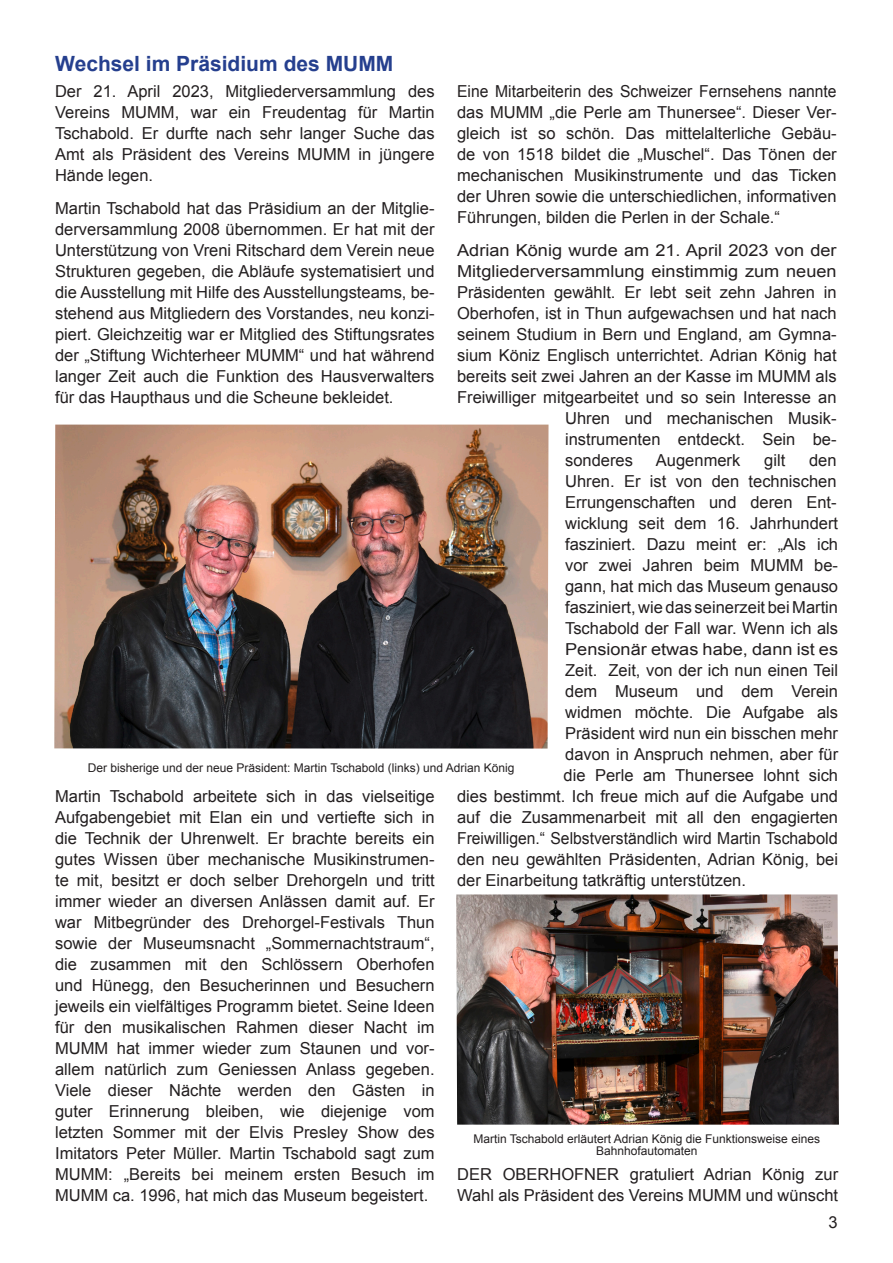
<style>
.page{position:relative;width:893px;height:1263px;background:#fff}
.page>*{position:absolute;margin:0;border:0;box-sizing:border-box;transform-origin:0 0}
.t1{font:700 21px "Arial";color:#253f8e}
.t2{font:16.5px/21px "Arial";color:#231f20;text-align:justify}
.t3{font:16.5px/21px "Arial";color:#231f20;text-align:justify;scale:.95 1}
.t4{font:16.5px "Arial";color:#231f20;scale:1.1 1}
.t5{font:12px/12px "Arial";color:#231f20;text-align:center}
</style>
<div class="page">
<img style="left:456px;top:894px;width:383px;height:231px">
<img style="left:54px;top:425px;width:494px;height:323px">
<p class="t1" style="left:55px;top:49px;width:340px">Wechsel im Präsidium des MUMM</p>
<p class="t2" style="left:55px;top:81px;width:381px">Der 21. April 2023, Mitgliederversammlung des Vereins MUMM, war ein Freudentag für Martin Tschabold. Er durfte nach sehr langer Suche das Amt als Präsident des Vereins MUMM in jüngere Hände legen.</p>
<p class="t2" style="left:55px;top:198px;width:381px">Martin Tschabold hat das Präsidium an der Mitglie&shy;derversammlung 2008 übernommen. Er hat mit der Unterstützung von Vreni Ritschard dem Verein neue Strukturen gegeben, die Abläufe systematisiert und die Ausstellung mit Hilfe des Ausstellungsteams, be&shy;stehend aus Mitgliedern des Vorstandes, neu konzi&shy;piert. Gleichzeitig war er Mitglied des Stiftungsrates der „Stiftung Wichterheer MUMM“ und hat während langer Zeit auch die Funktion des Hausverwalters für das Haupthaus und die Scheune bekleidet.</p>
<p class="t3" style="left:457px;top:81px;width:401px">Eine Mitarbeiterin des Schweizer Fernsehens nannte das MUMM „die Perle am Thunersee“. Dieser Ver&shy;gleich ist so schön. Das mittelalterliche Gebäu&shy;de von 1518 bildet die „Muschel“. Das Tönen der mechanischen Musikinstrumente und das Ticken der Uhren sowie die unterschiedlichen, informativen Führungen, bilden die Perlen in der Schale.“</p>
<p class="t4" style="left:457px;top:239px;width:346px">Adrian König wurde am 21. April 2023 von der</p>
<p class="t4" style="left:457px;top:260px;width:346px">Mitgliederversammlung einstimmig zum neuen</p>
<p class="t2" style="left:457px;top:282px;width:381px">Präsidenten gewählt. Er lebt seit zehn Jahren in</p>
<p class="t2" style="left:457px;top:303px;width:381px">Oberhofen, ist in Thun aufgewachsen und hat nach</p>
<p class="t2" style="left:457px;top:324px;width:381px">seinem Studium in Bern und England, am Gymna-</p>
<p class="t2" style="left:457px;top:345px;width:381px">sium Köniz Englisch unterrichtet. Adrian König hat</p>
<p class="t2" style="left:457px;top:366px;width:381px">bereits seit zwei Jahren an der Kasse im MUMM als</p>
<p class="t2" style="left:457px;top:387px;width:381px">Freiwilliger mitgearbeitet und so sein Interesse an</p>
<p class="t2" style="left:565px;top:408px;width:273px">Uhren und mechanischen Musik-</p>
<p class="t2" style="left:565px;top:429px;width:273px">instrumenten entdeckt. Sein be-</p>
<p class="t2" style="left:565px;top:450px;width:69px">sonderes</p>
<p class="t2" style="left:656px;top:450px;width:86px">Augenmerk</p>
<p class="t2" style="left:764px;top:450px;width:23px">gilt</p>
<p class="t2" style="left:809px;top:450px;width:29px">den</p>
<p class="t2" style="left:565px;top:471px;width:273px">Uhren. Er ist von den technischen</p>
<p class="t2" style="left:565px;top:492px;width:273px">Errungenschaften und deren Ent-</p>
<p class="t2" style="left:565px;top:513px;width:274px">wicklung seit dem 16. Jahrhundert</p>
<p class="t2" style="left:565px;top:534px;width:274px">fasziniert. Dazu meint er: „Als ich</p>
<p class="t2" style="left:565px;top:555px;width:274px">vor zwei Jahren beim MUMM be-</p>
<p class="t2" style="left:565px;top:576px;width:274px">gann, hat mich das Museum genauso</p>
<p class="t2" style="left:565px;top:597px;width:274px">fasziniert, wie das seinerzeit bei Martin</p>
<p class="t2" style="left:565px;top:618px;width:274px">Tschabold der Fall war. Wenn ich als</p>
<p class="t4" style="left:565px;top:638px;width:250px">Pensionär etwas habe, dann ist es</p>
<p class="t2" style="left:565px;top:660px;width:274px">Zeit. Zeit, von der ich nun einen Teil</p>
<p class="t2" style="left:565px;top:681px;width:274px">dem Museum und dem Verein</p>
<p class="t2" style="left:565px;top:702px;width:274px">widmen möchte. Die Aufgabe als</p>
<p class="t2" style="left:565px;top:723px;width:274px">Präsident wird nun ein bisschen mehr</p>
<p class="t2" style="left:565px;top:744px;width:274px">davon in Anspruch nehmen, aber für</p>
<p class="t2" style="left:564px;top:765px;width:276px">die Perle am Thunersee lohnt sich</p>
<p class="t2" style="left:457px;top:786px;width:382px">dies bestimmt. Ich freue mich auf die Aufgabe und</p>
<p class="t2" style="left:457px;top:807px;width:382px">auf die Zusammenarbeit mit all den engagierten</p>
<p class="t3" style="left:457px;top:828px;width:403px">Freiwilligen.“ Selbstverständlich wird Martin Tschabold</p>
<p class="t2" style="left:457px;top:849px;width:382px">den neu gewählten Präsidenten, Adrian König, bei</p>
<p class="t2" style="left:457px;top:870px;width:290px">der Einarbeitung tatkräftig unterstützen.</p>
<p class="t5" style="left:88px;top:762px;width:428px">Der bisherige und der neue Präsident: Martin Tschabold (links) und Adrian König</p>
<p class="t2" style="left:55px;top:786px;width:381px">Martin Tschabold arbeitete sich in das vielseitige Aufgabengebiet mit Elan ein und vertiefte sich in die Technik der Uhrenwelt. Er brachte bereits ein gutes Wissen über mechanische Musikinstrumen&shy;te mit, besitzt er doch selber Drehorgeln und tritt immer wieder an diversen Anlässen damit auf. Er war Mitbegründer des Drehorgel-Festivals Thun sowie der Museumsnacht „Sommernachtstraum“, die zusammen mit den Schlössern Oberhofen und Hünegg, den Besucherinnen und Besuchern jeweils ein vielfältiges Programm bietet. Seine Ideen für den musikalischen Rahmen dieser Nacht im MUMM hat immer wieder zum Staunen und vor&shy;allem natürlich zum Geniessen Anlass gegeben.<br>Viele dieser Nächte werden den Gästen in guter Erinnerung bleiben, wie diejenige vom letzten Sommer mit der Elvis Presley Show des Imitators Peter Müller. Martin Tschabold sagt zum MUMM: „Bereits bei meinem ersten Besuch im MUMM ca. 1996, hat mich das Museum begeistert.</p>
<p class="t5" style="left:473px;top:1133px;width:348px">Martin Tschabold erläutert Adrian König die Funktionsweise eines<br>Bahnhofautomaten</p>
<p class="t2" style="left:457px;top:1164px;width:382px">DER OBERHOFNER gratuliert Adrian König zur<br>Wahl als Präsident des Vereins MUMM und wünscht</p>
<p class="t2" style="left:828px;top:1212px;width:11px">3</p>
</div>
